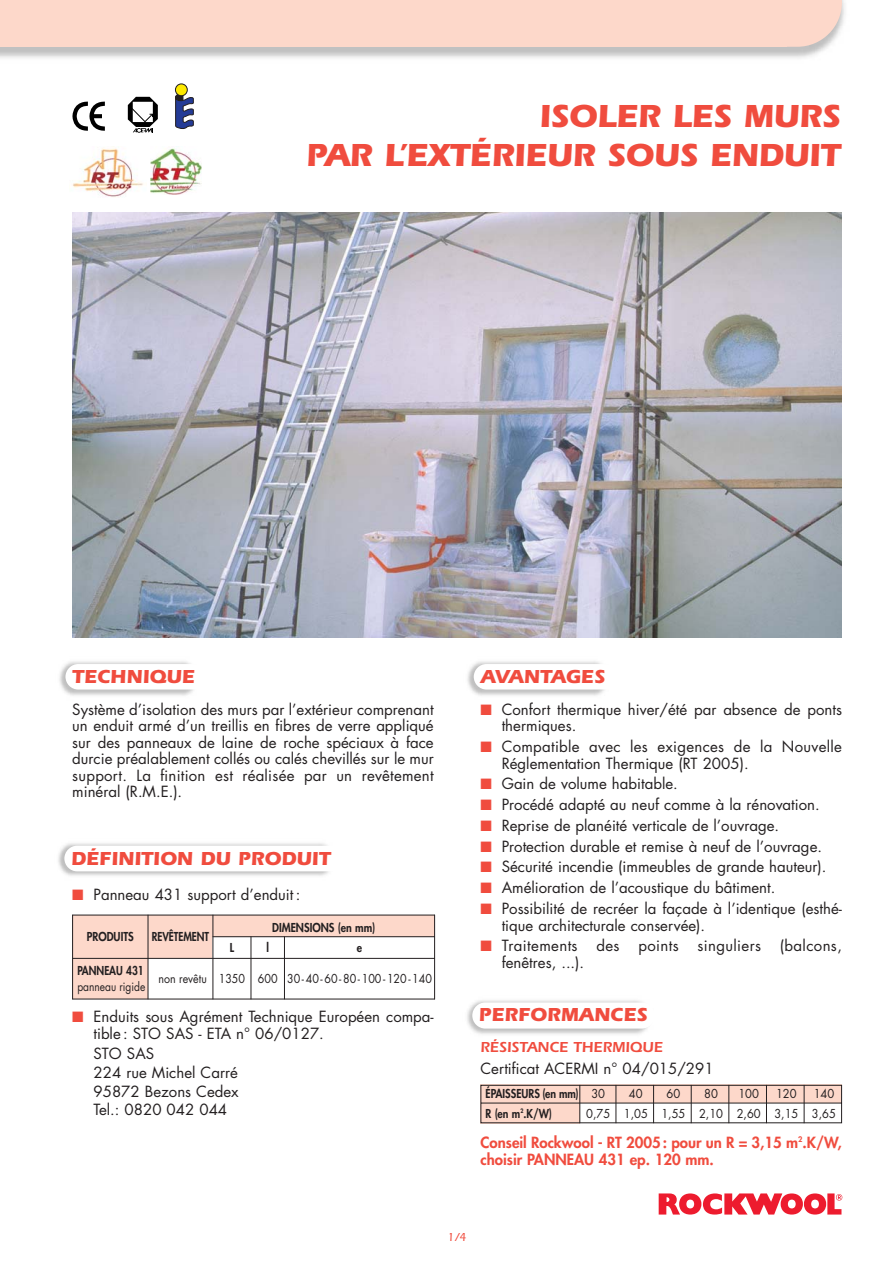
<style>
.page{position:relative;width:893px;height:1263px;background:#fff}
.page>*{position:absolute;margin:0;border:0;box-sizing:border-box;transform-origin:0 0}
.t1{font:700 33px/39px "Itc Eras";letter-spacing:-.015em;color:#f04c3e;text-align:right}
.t2{font:700 19.5px "Itc Eras";color:#f04c3e}
.t3{font:15px/16.5px "Futura";color:#231f20}
.t4{font:15px/16.5px "Futura";letter-spacing:.02em;color:#231f20}
.t5{font:800 15px/16.5px "Futura";color:#f04c3e}
.t6{font:15px "Futura";letter-spacing:.025em;color:#231f20}
.t7{font:600 15px "Itc Eras";color:#f04c3e}
.t8{font:12px "Futura";color:#231f20;scale:.93 1}
.t9{font:12px "Futura";color:#231f20;scale:.89 1}
.t10{font:800 12px "Futura";color:#231f20;scale:.88 1}
.t11{font:800 12px "Futura";color:#231f20;scale:.89 1}
.t12{font:800 12px "Futura";color:#231f20;scale:.85 1}
.t13{font:12px "Futura";color:#231f20;scale:.85 1}
.t14{font:500 12px "Itc Eras";color:#f04c3e}
.s1{color:#f04c3e}
.s2{font-weight:400}
</style>
<div class="page">
<svg style="left:787px;top:0;width:55px;height:47px;background:#f7d8cd"></svg>
<div style="left:0;top:0;width:787px;height:47px;background:#fdd8ca"></div>
<img style="left:59px;top:661px;width:134px;height:35px">
<div style="left:65px;top:664px;width:150px;height:25px;background:#fff;border-radius:13px"></div>
<svg style="left:659px;top:1193px;width:183px;height:21px"></svg>
<img style="left:58px;top:843px;width:271px;height:33px">
<div style="left:64px;top:846px;width:312px;height:25px;background:#fff;border-radius:13px"></div>
<img style="left:467px;top:661px;width:137px;height:35px">
<div style="left:474px;top:664px;width:151px;height:25px;background:#fff;border-radius:13px"></div>
<img style="left:467px;top:1000px;width:181px;height:34px">
<div style="left:472px;top:1002px;width:183px;height:26px;background:#fff;border-radius:13px"></div>
<svg style="left:480px;top:1084px;width:362px;height:39px"></svg>
<hr style="left:579px;top:1085px;width:1px;height:38px;background:#231f20">
<hr style="left:616px;top:1085px;width:1px;height:38px;background:#231f20">
<hr style="left:653px;top:1085px;width:1px;height:38px;background:#231f20">
<hr style="left:691px;top:1085px;width:1px;height:38px;background:#231f20">
<hr style="left:728px;top:1085px;width:1px;height:38px;background:#231f20">
<hr style="left:766px;top:1085px;width:1px;height:38px;background:#231f20">
<hr style="left:804px;top:1085px;width:1px;height:38px;background:#231f20">
<svg style="left:72px;top:101px;width:33px;height:30px"></svg>
<img style="left:72px;top:148px;width:71px;height:49px">
<svg style="left:128px;top:97px;width:30px;height:36px"></svg>
<svg style="left:175px;top:94px;width:19px;height:35px"></svg>
<div style="left:175px;top:84px;width:12px;height:12px;background:#fde900;border-radius:50%"></div>
<div style="left:175px;top:83px;width:13px;height:13px;border:1px solid #231f20;border-radius:50%"></div>
<img style="left:72px;top:213px;width:770px;height:425px">
<img style="left:151px;top:148px;width:51px;height:46px">
<div style="left:72px;top:915px;width:76px;height:43px;background:#fdd8ca"></div>
<div style="left:148px;top:915px;width:65px;height:43px;background:#fdd8ca"></div>
<div style="left:213px;top:915px;width:222px;height:22px;background:#fdd8ca"></div>
<div style="left:72px;top:958px;width:76px;height:41px;background:#fdd8ca"></div>
<hr style="left:72px;top:915px;width:1px;height:84px;background:#231f20">
<hr style="left:148px;top:915px;width:1px;height:84px;background:#231f20">
<hr style="left:213px;top:915px;width:1px;height:84px;background:#231f20">
<hr style="left:251px;top:936px;width:1px;height:63px;background:#231f20">
<hr style="left:284px;top:936px;width:1px;height:63px;background:#231f20">
<hr style="left:434px;top:915px;width:1px;height:84px;background:#231f20">
<hr style="left:72px;top:915px;width:363px;height:1px;background:#231f20">
<hr style="left:213px;top:936px;width:222px;height:1px;background:#231f20">
<hr style="left:72px;top:958px;width:363px;height:1px;background:#231f20">
<hr style="left:72px;top:999px;width:363px;height:1px;background:#231f20">
<h1 class="t1" style="left:306px;top:101px;width:536px">ISOLER LES MURS<br>PAR L’EXTÉRIEUR SOUS ENDUIT</h1>
<h2 class="t2" style="left:72px;top:670px;width:124px">TECHNIQUE</h2>
<h2 class="t2" style="left:480px;top:670px;width:126px">AVANTAGES</h2>
<p class="t3" style="left:72px;top:702px;width:363px;text-align:justify">Système d’isolation des murs par l’extérieur comprenant un enduit armé d’un treillis en fibres de verre appliqué sur des panneaux de laine de roche spéciaux à face durcie préalablement collés ou calés chevillés sur le mur support. La finition est réalisée par un revêtement minéral (R.M.E.).</p>
<h2 class="t2" style="left:71px;top:851px;width:261px">DÉFINITION DU PRODUIT</h2>
<p class="t3" style="left:72px;top:888px;width:230px"><span class="s1">■</span> Panneau 431 support d’enduit :</p>
<p class="t11" style="left:87px;top:931px;width:54px">PRODUITS</p>
<p class="t12" style="left:152px;top:931px;width:69px">REVÊTEMENT</p>
<p class="t11" style="left:272px;top:921px;width:117px">DIMENSIONS (en mm)</p>
<p class="t11" style="left:230px;top:941px;width:6px">L</p>
<p class="t11" style="left:266px;top:941px;width:4px">l</p>
<p class="t11" style="left:357px;top:941px;width:8px">e</p>
<p class="t12" style="left:77px;top:964px;width:80px">PANNEAU 431</p>
<p class="t13" style="left:77px;top:981px;width:81px">panneau rigide</p>
<p class="t9" style="left:159px;top:973px;width:309px">non revêtu 1350 600 30 -40 -60-80 -100 -120 -140</p>
<p class="t3" style="left:93px;top:1009px;width:342px;text-indent:-21px"><span class="s1">■</span> Enduits sous Agrément Technique Européen compa&shy;tible: STO SAS - ETA n° 06/0127.</p>
<p class="t3" style="left:94px;top:1046px;width:147px;line-height:18.6px">STO SAS<br>224 rue Michel Carré<br>95872 Bezons Cedex<br>Tel.: 0820 042 044</p>
<p class="t3" style="left:502px;top:702px;width:342px;text-indent:-21px"><span class="s1">■</span> Confort thermique hiver/été par absence de ponts thermiques.</p>
<p class="t4" style="left:502px;top:740px;width:342px;text-indent:-21px"><span class="s1">■</span> Compatible avec les exigences de la Nouvelle<br>Réglementation Thermique (RT 2005).</p>
<p class="t3" style="left:480px;top:777px;width:199px"><span class="s1">■</span> Gain de volume habitable.</p>
<p class="t3" style="left:480px;top:798px;width:341px"><span class="s1">■</span> Procédé adapté au neuf comme à la rénovation.</p>
<p class="t3" style="left:480px;top:818px;width:300px"><span class="s1">■</span> Reprise de planéité verticale de l’ouvrage.</p>
<p class="t3" style="left:480px;top:839px;width:343px"><span class="s1">■</span> Protection durable et remise à neuf de l’ouvrage.</p>
<p class="t3" style="left:480px;top:860px;width:347px"><span class="s1">■</span> Sécurité incendie (immeubles de grande hauteur).</p>
<p class="t3" style="left:480px;top:881px;width:296px"><span class="s1">■</span> Amélioration de l’acoustique du bâtiment.</p>
<p class="t3" style="left:502px;top:901px;width:342px;text-indent:-21px"><span class="s1">■</span> Possibilité de recréer la façade à l’identique (esthé&shy;tique architecturale conservée).</p>
<p class="t6" style="left:480px;top:939px;width:99px"><span class="s1">■</span> Traitements</p>
<p class="t3" style="left:596px;top:939px;width:25px">des</p>
<p class="t3" style="left:638px;top:939px;width:42px">points</p>
<p class="t6" style="left:697px;top:939px;width:65px">singuliers</p>
<p class="t6" style="left:780px;top:939px;width:64px">(balcons,</p>
<p class="t3" style="left:502px;top:955px;width:84px">fenêtres, ...).</p>
<h2 class="t2" style="left:479px;top:1008px;width:170px">PERFORMANCES</h2>
<p class="t7" style="left:480px;top:1042px;width:184px">RÉSISTANCE THERMIQUE</p>
<p class="t3" style="left:480px;top:1061px;width:235px">Certificat ACERMI n° 04/015/291</p>
<p class="t10" style="left:485px;top:1088px;width:137px">ÉPAISSEURS (en mm) <span class="s2">30</span></p>
<p class="t8" style="left:629px;top:1088px;width:16px">40</p>
<p class="t8" style="left:667px;top:1088px;width:16px">60</p>
<p class="t8" style="left:704px;top:1088px;width:16px">80</p>
<p class="t8" style="left:738px;top:1088px;width:24px">100</p>
<p class="t8" style="left:776px;top:1088px;width:24px">120</p>
<p class="t8" style="left:814px;top:1088px;width:24px">140</p>
<p class="t10" style="left:485px;top:1107px;width:77px">R (en m<sup>2</sup>.K/W)</p>
<p class="t8" style="left:586px;top:1108px;width:270px">0,75 1,05 1,55 2,10 2,60 3,15 3,65</p>
<p class="t5" style="left:480px;top:1135px;width:363px">Conseil Rockwool - RT 2005 : pour un R = 3,15 m<sup>2</sup>.K/W, choisir PANNEAU 431 ep. 120 mm.</p>
<p class="t14" style="left:448px;top:1233px;width:20px">1/4</p>
</div>
